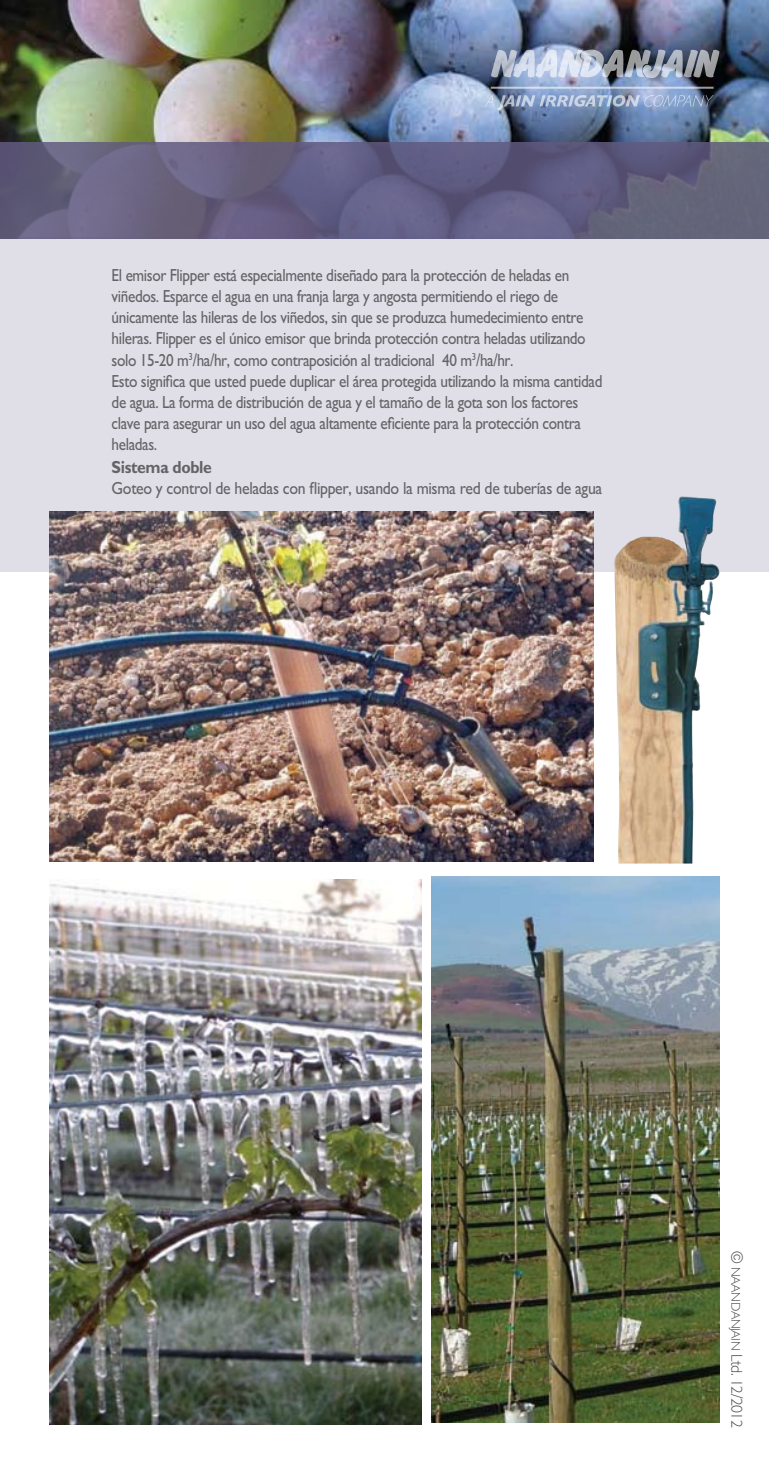
<style>
.page{position:relative;width:769px;height:1474px;background:#fff}
.page>*{position:absolute;margin:0;border:0;box-sizing:border-box;transform-origin:0 0}
.t1{font:17.5px/21px "M Gill Sans";letter-spacing:-.025em;color:#636467;scale:.87 1}
.t2{font:17.5px "M Gill Sans";letter-spacing:-.025em;color:#636467;scale:.9 1}
.t3{font:700 17.5px "M Gill Sans";letter-spacing:-.02em;color:#636467;scale:.9 1}
.t4{font:300 15.75px "M Gill Sans";letter-spacing:-.03em;color:#4d4d4f}
.s1{font-size:12.6px}
</style>
<div class="page">
<img style="left:0;top:0;width:769px;height:142px">
<div style="left:0;top:237px;width:769px;height:334px;background:#e0dee6"></div>
<svg style="left:0;top:142px;width:769px;height:96px;background:#635f7f"></svg>
<svg style="left:485px;top:95px;width:229px;height:15px;background:#8ea2c1"></svg>
<svg style="left:491px;top:49px;width:229px;height:29px;background:#99a1b1"></svg>
<hr style="left:491px;top:87px;width:223px;height:2px;background:#fff">
<img style="left:50px;top:511px;width:544px;height:350px">
<img style="left:614px;top:496px;width:99px;height:367px">
<img style="left:432px;top:876px;width:287px;height:546px">
<img style="left:50px;top:879px;width:372px;height:545px">
<p class="t1" style="left:112px;top:265px;width:566px">El emisor Flipper está especialmente diseñado para la protección de heladas en viñedos. Esparce el agua en una franja larga y angosta permitiendo el riego de únicamente las hileras de los viñedos, sin que se produzca humedecimiento entre hileras. Flipper es el único emisor que brinda protección contra heladas utilizando solo 15-20 m<sup>3</sup>/ha/hr, como contraposición al tradicional 40 m<sup>3</sup>/ha/hr.<br>Esto significa que usted puede duplicar el área protegida utilizando la misma cantidad de agua. La forma de distribución de agua y el tamaño de la gota son los factores clave para asegurar un uso del agua altamente eficiente para la protección contra heladas.</p>
<p class="t3" style="left:112px;top:457px;width:113px">Sistema doble</p>
<p class="t2" style="left:112px;top:479px;width:547px">Goteo y control de heladas con flipper, usando la misma red de tuberías de agua</p>
<p class="t4" style="left:745px;top:1250px;width:178px;rotate:90deg">© <span class="s1">NAANDANJAIN</span> Ltd. 12/2012</p>
</div>
